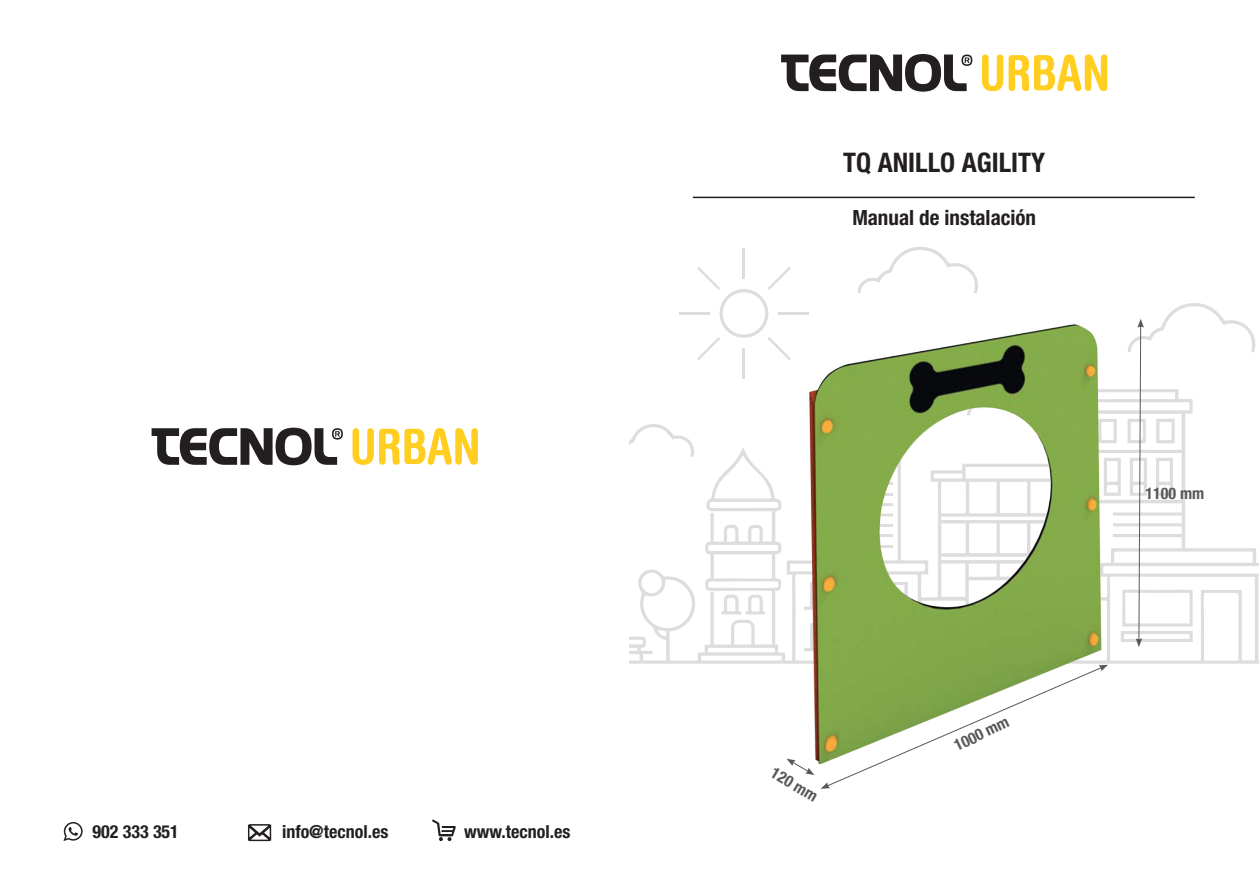
<style>
.page{position:relative;width:1259px;height:893px;background:#fff}
.page>*{position:absolute;margin:0;border:0;box-sizing:border-box;transform-origin:0 0}
.t1{font:700 condensed 27px "Helvetica Neue LT Pro";color:#231f20}
.t2{font:700 condensed 21px "Helvetica Neue LT Pro";color:#231f20}
.t3{font:700 condensed 18px "Helvetica Neue LT Pro";color:#231f20}
.t4{font:700 condensed 15.9px "Helvetica Neue";color:#57585a}
</style>
<div class="page">
<svg style="left:629px;top:569px;width:630px;height:95px"></svg>
<svg style="left:893px;top:247px;width:55px;height:15px"></svg>
<svg style="left:629px;top:424px;width:22px;height:20px"></svg>
<hr style="left:742px;top:248px;width:3px;height:31px;background:#231f20">
<svg style="left:152px;top:428px;width:191px;height:37px"></svg>
<svg style="left:352px;top:428px;width:126px;height:37px"></svg>
<svg style="left:432px;top:819px;width:24px;height:22px"></svg>
<svg style="left:63px;top:822px;width:20px;height:19px"></svg>
<svg style="left:248px;top:824px;width:24px;height:18px"></svg>
<svg style="left:781px;top:54px;width:191px;height:38px"></svg>
<svg style="left:982px;top:54px;width:125px;height:37px"></svg>
<hr style="left:693px;top:197px;width:501px;height:1px;background:#231f20">
<svg style="left:1213px;top:309px;width:46px;height:341px"></svg>
<img style="left:651px;top:262px;width:562px;height:527px">
<p class="t3" style="left:92px;top:820px;width:88px">902 333 351</p>
<p class="t3" style="left:282px;top:820px;width:108px">info@tecnol.es</p>
<p class="t3" style="left:464px;top:820px;width:108px">www.tecnol.es</p>
<p class="t1" style="left:843px;top:146px;width:203px">TQ ANILLO AGILITY</p>
<p class="t2" style="left:852px;top:205px;width:185px">Manual de instalación</p>
<p class="t4" style="left:777px;top:763px;width:53px;rotate:31deg">120 mm</p>
<p class="t4" style="left:951px;top:738px;width:60px;rotate:-26deg">1000 mm</p>
<p class="t4" style="left:1145px;top:484px;width:60px">1100 mm</p>
</div>
